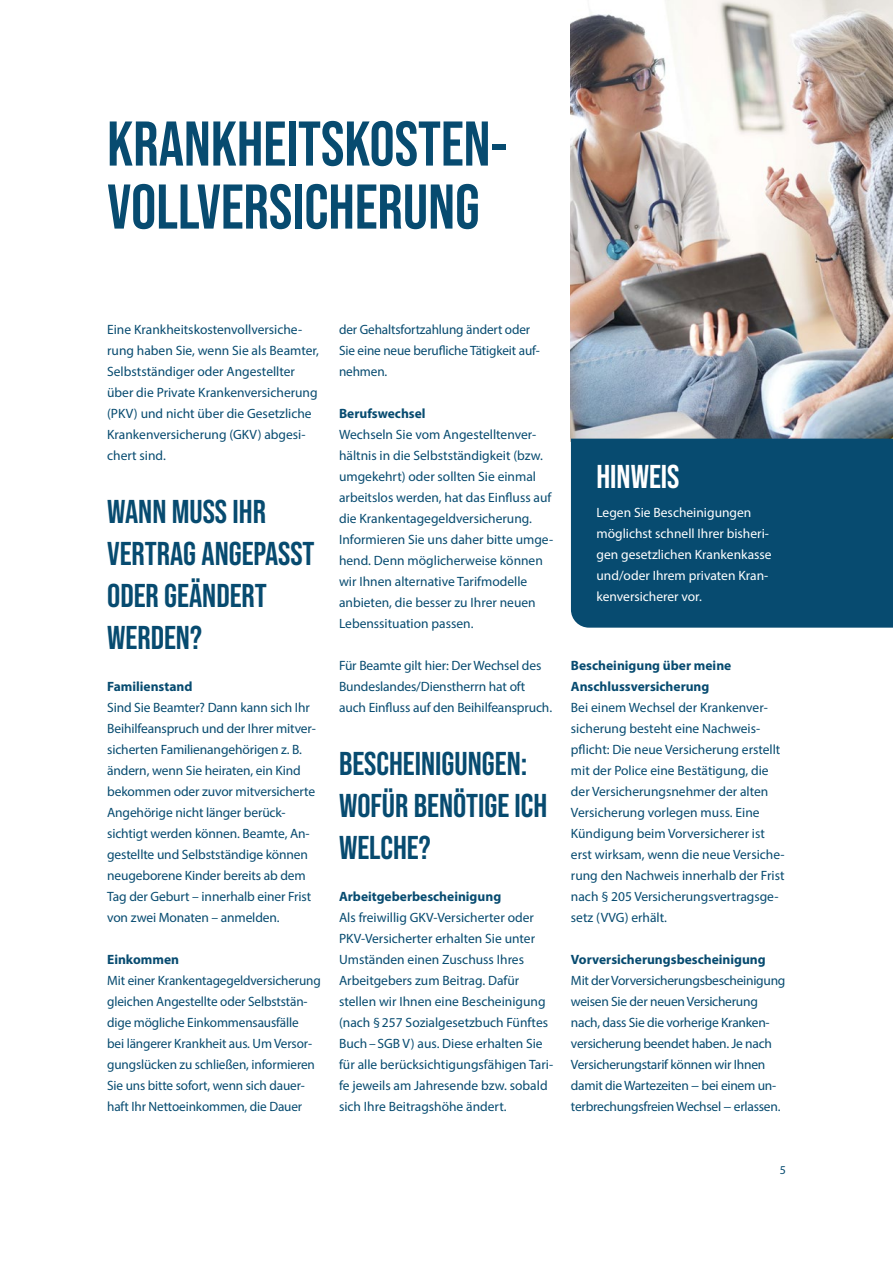
<style>
.page{position:relative;width:893px;height:1263px;background:#fff}
.page>*{position:absolute;margin:0;border:0;box-sizing:border-box;transform-origin:0 0}
.t1{font:700 63px/63px "Bebas Neue Pro";color:#074b70}
.t2{font:700 33px/42px "Bebas Neue Pro";color:#074b70}
.t3{font:700 33px "Bebas Neue Pro";color:#fff}
.t4{font:13.5px/21px "Myriad Pro";letter-spacing:-.005em;color:#074b70}
.t5{font:700 13.5px/21px "Myriad Pro";color:#074b70}
.t6{font:13.5px/21px "Myriad Pro";color:#fff}
.t7{font:12px "Myriad Pro";color:#074b70}
</style>
<div class="page">
<img style="left:571px;top:0;width:322px;height:439px">
<div style="left:571px;top:439px;width:322px;height:189px;background:#074b70"></div>
<h1 class="t1" style="left:107px;top:111px;width:402px">KRANKHEITSKOSTEN-<br>VOLLVERSICHERUNG</h1>
<p class="t4" style="left:107px;top:318px;width:213px">Eine Krankheitskostenvollversiche&shy;rung haben Sie, wenn Sie als Beamter, Selbstständiger oder Angestellter über die Private Krankenversicherung (PKV) und nicht über die Gesetzliche Krankenversicherung (GKV) abgesi&shy;chert sind.</p>
<h2 class="t2" style="left:107px;top:490px;width:209px">WANN MUSS IHR<br>VERTRAG ANGEPASST<br>ODER GEÄNDERT<br>WERDEN?</h2>
<p class="t5" style="left:107px;top:675px;width:87px">Familienstand</p>
<p class="t4" style="left:107px;top:696px;width:210px">Sind Sie Beamter? Dann kann sich Ihr Beihilfeanspruch und der Ihrer mitver&shy;sicherten Familienangehörigen z. B. ändern, wenn Sie heiraten, ein Kind bekommen oder zuvor mitversicherte Angehörige nicht länger berück&shy;sichtigt werden können. Beamte, An&shy;gestellte und Selbstständige können neugeborene Kinder bereits ab dem Tag der Geburt – innerhalb einer Frist von zwei Monaten – anmelden.</p>
<p class="t5" style="left:107px;top:948px;width:73px">Einkommen</p>
<p class="t4" style="left:107px;top:969px;width:215px">Mit einer Krankentagegeldversicherung gleichen Angestellte oder Selbststän&shy;dige mögliche Einkommensausfälle<br>bei längerer Krankheit aus. Um Versor&shy;gungslücken zu schließen, informieren Sie uns bitte sofort, wenn sich dauer&shy;haft Ihr Nettoeinkommen, die Dauer</p>
<p class="t4" style="left:339px;top:318px;width:202px">der Gehaltsfortzahlung ändert oder<br>Sie eine neue berufliche Tätigkeit auf&shy;nehmen.</p>
<p class="t5" style="left:339px;top:402px;width:88px">Berufswechsel</p>
<p class="t4" style="left:339px;top:423px;width:216px">Wechseln Sie vom Angestelltenver&shy;hältnis in die Selbstständigkeit (bzw. umgekehrt) oder sollten Sie einmal arbeitslos werden, hat das Einfluss auf die Krankentagegeldversicherung.<br>Informieren Sie uns daher bitte umge&shy;hend. Denn möglicherweise können wir Ihnen alternative Tarifmodelle anbieten, die besser zu Ihrer neuen Lebenssituation passen.</p>
<p class="t4" style="left:339px;top:654px;width:215px">Für Beamte gilt hier: Der Wechsel des<br>Bundeslandes/Dienstherrn hat oft auch Einfluss auf den Beihilfeanspruch.</p>
<h2 class="t2" style="left:339px;top:742px;width:210px">BESCHEINIGUNGEN:<br>WOFÜR BENÖTIGE ICH<br>WELCHE?</h2>
<p class="t5" style="left:339px;top:885px;width:164px">Arbeitgeberbescheinigung</p>
<p class="t4" style="left:339px;top:906px;width:216px">Als freiwillig GKV-Versicherter oder PKV-Versicherter erhalten Sie unter Umständen einen Zuschuss Ihres Arbeitgebers zum Beitrag. Dafür stellen wir Ihnen eine Bescheinigung (nach §257 Sozialgesetzbuch Fünftes Buch– SGB V) aus. Diese erhalten Sie für alle berücksichtigungsfähigen Tari&shy;fe jeweils am Jahresende bzw. sobald sich Ihre Beitragshöhe ändert.</p>
<h2 class="t3" style="left:596px;top:458px;width:85px">HINWEIS</h2>
<p class="t6" style="left:596px;top:502px;width:177px">Legen Sie Bescheinigungen möglichst schnell Ihrer bisheri&shy;gen gesetzlichen Krankenkasse und/oder Ihrem privaten Kran&shy;kenversicherer vor.</p>
<p class="t5" style="left:571px;top:654px;width:162px">Bescheinigung über meine<br>Anschlussversicherung</p>
<p class="t4" style="left:571px;top:696px;width:215px">Bei einem Wechsel der Krankenver&shy;sicherung besteht eine Nachweis&shy;pflicht: Die neue Versicherung erstellt mit der Police eine Bestätigung, die der Versicherungsnehmer der alten Versicherung vorlegen muss. Eine Kündigung beim Vorversicherer ist erst wirksam, wenn die neue Versiche&shy;rung den Nachweis innerhalb der Frist nach § 205 Versicherungsvertragsge&shy;setz (VVG) erhält.</p>
<p class="t5" style="left:571px;top:948px;width:196px">Vorversicherungsbescheinigung</p>
<p class="t4" style="left:571px;top:969px;width:216px">Mit der Vorversicherungsbescheinigung weisen Sie der neuen Versicherung nach, dass Sie die vorherige Kranken&shy;versicherung beendet haben. Je nach Versicherungstarif können wir Ihnen damit die Wartezeiten − bei einem un&shy;terbrechungsfreien Wechsel − erlassen.</p>
<p class="t7" style="left:780px;top:1163px;width:8px">5</p>
</div>
